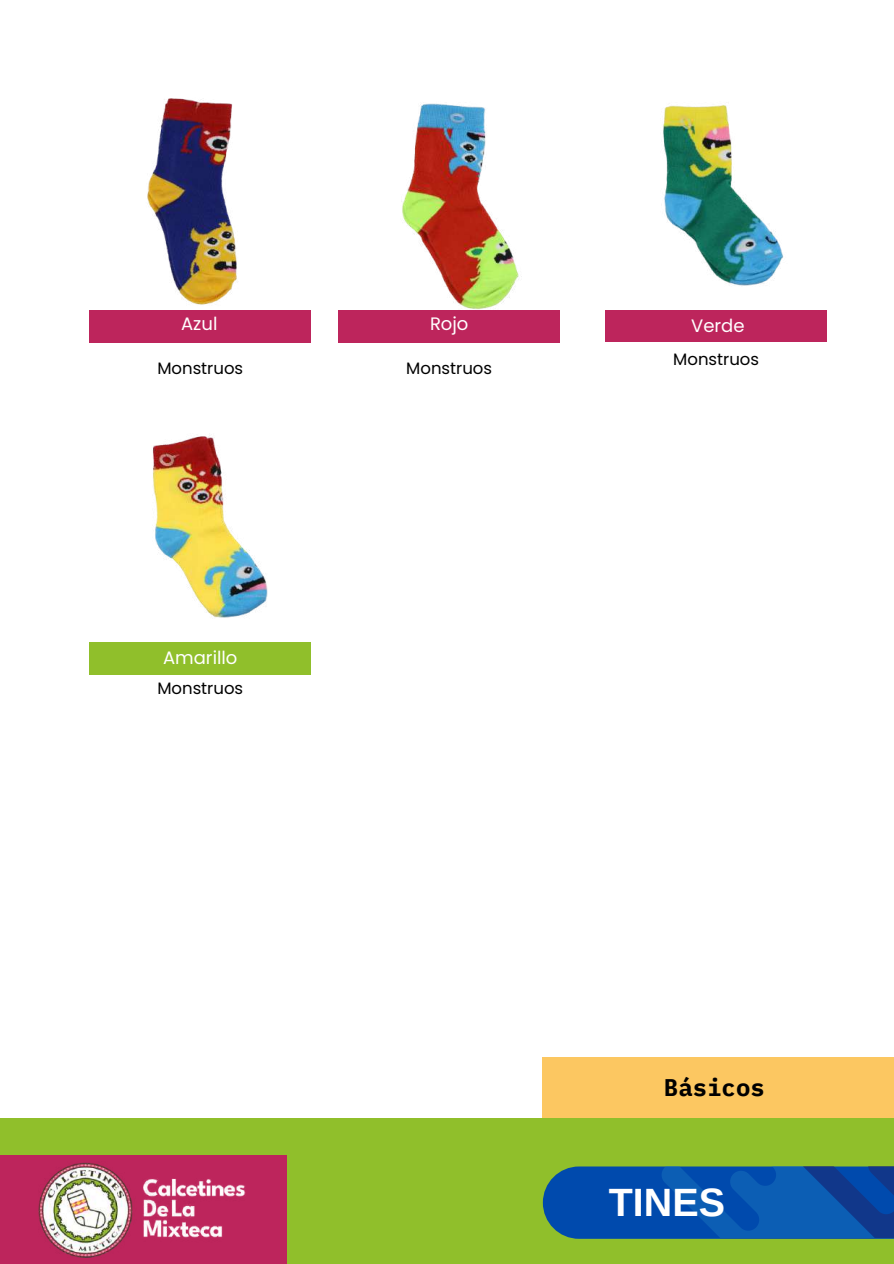
<style>
.page{position:relative;width:894px;height:1264px;background:#fff}
.page>*{position:absolute;margin:0;border:0;box-sizing:border-box;transform-origin:0 0}
.t1{font:700 39.45px "Arimo";color:#fff}
.t2{font:700 24px "IBM Plex Mono";color:#000}
.t3{font:18px "Poppins";color:#fff}
.t4{font:16.5px "Poppins";color:#000}
</style>
<div class="page">
<img style="left:147px;top:98px;width:90px;height:207px">
<div style="left:0;top:1118px;width:893px;height:145px;background:#90bf2b"></div>
<div style="left:0;top:1154px;width:286px;height:109px;background:#bd255c"></div>
<div style="left:542px;top:1057px;width:351px;height:61px;background:#fcc761"></div>
<div style="left:89px;top:310px;width:222px;height:32px;background:#bd255c"></div>
<div style="left:338px;top:310px;width:222px;height:32px;background:#bd255c"></div>
<svg style="left:542px;top:1166px;width:351px;height:72px"></svg>
<img style="left:38px;top:1162px;width:207px;height:95px">
<img style="left:401px;top:103px;width:121px;height:207px">
<img style="left:663px;top:105px;width:121px;height:181px">
<img style="left:153px;top:435px;width:115px;height:183px">
<div style="left:605px;top:310px;width:221px;height:32px;background:#bd255c"></div>
<div style="left:89px;top:642px;width:222px;height:32px;background:#90bf2b"></div>
<p class="t3" style="left:181px;top:311px;width:38px">Azul</p>
<p class="t3" style="left:430px;top:311px;width:40px">Rojo</p>
<p class="t4" style="left:157px;top:357px;width:87px">Monstruos</p>
<p class="t4" style="left:406px;top:357px;width:87px">Monstruos</p>
<p class="t3" style="left:163px;top:645px;width:76px">Amarillo</p>
<p class="t4" style="left:157px;top:676px;width:87px">Monstruos</p>
<p class="t3" style="left:691px;top:313px;width:55px">Verde</p>
<p class="t4" style="left:673px;top:347px;width:87px">Monstruos</p>
<h2 class="t2" style="left:663px;top:1071px;width:102px">Básicos</h2>
<h1 class="t1" style="left:608px;top:1180px;width:118px">TINES</h1>
</div>
